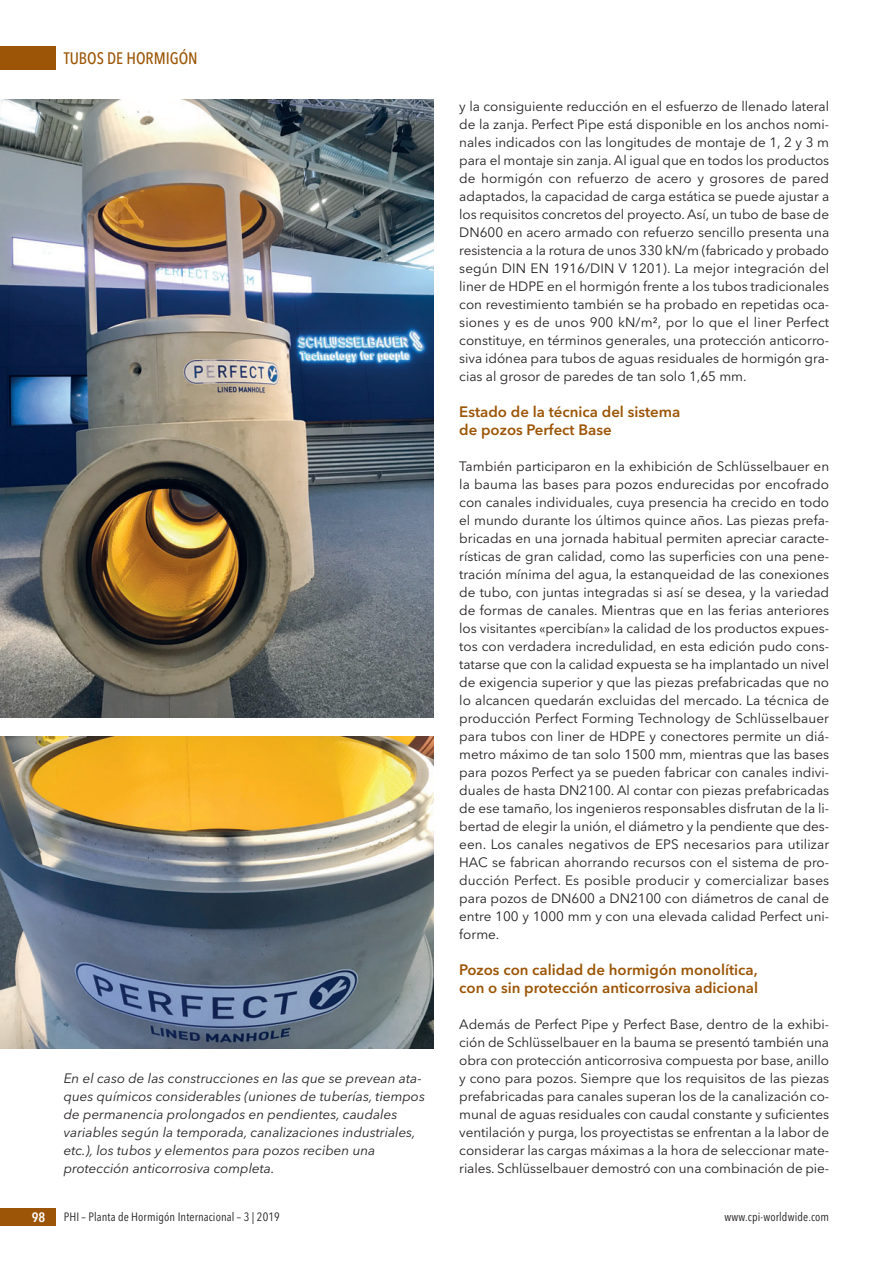
<style>
.page{position:relative;width:893px;height:1263px;background:#fff}
.page>*{position:absolute;margin:0;border:0;box-sizing:border-box;transform-origin:0 0}
.t1{font:500 16.5px "Avenir Next Condensed";color:#9c5506}
.t2{font:600 15px/18px "Avenir Next";color:#9c5506}
.t3{font:13.5px/18px "Avenir Next";color:#231f20;text-align:justify}
.t4{font:italic 13.5px/18px "Avenir Next";color:#231f20}
.t5{font:600 13.5px "Avenir Next Condensed";color:#fff}
.t6{font:12px "Avenir Next Condensed";letter-spacing:.01em;color:#231f20}
</style>
<div class="page">
<div style="left:0;top:47px;width:55px;height:23px;background:#9c5506"></div>
<div style="left:0;top:1208px;width:55px;height:18px;background:#9c5506"></div>
<img style="left:0;top:100px;width:434px;height:618px">
<img style="left:0;top:736px;width:433px;height:312px">
<p class="t1" style="left:64px;top:51px;width:135px">TUBOS DE HORMIGÓN</p>
<p class="t4" style="left:64px;top:1070px;width:363px">En el caso de las construcciones en las que se prevean ata&shy;ques químicos considerables (uniones de tuberías, tiempos de permanencia prolongados en pendientes, caudales variables según la temporada, canalizaciones industriales, etc.), los tubos y elementos para pozos reciben una protección anticorrosiva completa.</p>
<p class="t3" style="left:459px;top:98px;width:371px">y la consiguiente reducción en el esfuerzo de llenado lateral de la zanja. Perfect Pipe está disponible en los anchos nomi&shy;nales indicados con las longitudes de montaje de 1, 2 y 3 m para el montaje sin zanja. Al igual que en todos los productos de hormigón con refuerzo de acero y grosores de pared adaptados, la capacidad de carga estática se puede ajustar a los requisitos concretos del proyecto. Así, un tubo de base de DN600 en acero armado con refuerzo sencillo presenta una resistencia a la rotura de unos 330 kN/m (fabricado y probado según DIN EN 1916/DIN V 1201). La mejor integración del liner de HDPE en el hormigón frente a los tubos tradicionales con revestimiento también se ha probado en repetidas oca&shy;siones y es de unos 900 kN/m², por lo que el liner Perfect constituye, en términos generales, una protección anticorro&shy;siva idónea para tubos de aguas residuales de hormigón gra&shy;cias al grosor de paredes de tan solo 1,65 mm.</p>
<p class="t2" style="left:459px;top:404px;width:223px">Estado de la técnica del sistema de pozos Perfect Base</p>
<p class="t3" style="left:459px;top:458px;width:371px">También participaron en la exhibición de Schlüsselbauer en la bauma las bases para pozos endurecidas por encofrado con canales individuales, cuya presencia ha crecido en todo el mundo durante los últimos quince años. Las piezas prefa&shy;bricadas en una jornada habitual permiten apreciar caracte&shy;rísticas de gran calidad, como las superficies con una pene&shy;tración mínima del agua, la estanqueidad de las conexiones de tubo, con juntas integradas si así se desea, y la variedad de formas de canales. Mientras que en las ferias anteriores los visitantes «percibían» la calidad de los productos expues&shy;tos con verdadera incredulidad, en esta edición pudo cons&shy;tatarse que con la calidad expuesta se ha implantado un nivel de exigencia superior y que las piezas prefabricadas que no lo alcancen quedarán excluidas del mercado. La técnica de producción Perfect Forming Technology de Schlüsselbauer para tubos con liner de HDPE y conectores permite un diá&shy;metro máximo de tan solo 1500 mm, mientras que las bases para pozos Perfect ya se pueden fabricar con canales indivi&shy;duales de hasta DN2100. Al contar con piezas prefabricadas de ese tamaño, los ingenieros responsables disfrutan de la li&shy;bertad de elegir la unión, el diámetro y la pendiente que des&shy;een. Los canales negativos de EPS necesarios para utilizar HAC se fabrican ahorrando recursos con el sistema de pro&shy;ducción Perfect. Es posible producir y comercializar bases para pozos de DN600 a DN2100 con diámetros de canal de entre 100 y 1000 mm y con una elevada calidad Perfect uni&shy;forme.</p>
<p class="t2" style="left:459px;top:962px;width:300px">Pozos con calidad de hormigón monolítica, con o sin protección anticorrosiva adicional</p>
<p class="t3" style="left:459px;top:1016px;width:371px">Además de Perfect Pipe y Perfect Base, dentro de la exhibi&shy;ción de Schlüsselbauer en la bauma se presentó también una obra con protección anticorrosiva compuesta por base, anillo y cono para pozos. Siempre que los requisitos de las piezas prefabricadas para canales superan los de la canalización co&shy;munal de aguas residuales con caudal constante y suficientes ventilación y purga, los proyectistas se enfrentan a la labor de considerar las cargas máximas a la hora de seleccionar mate&shy;riales. Schlüsselbauer demostró con una combinación de pie-</p>
<p class="t5" style="left:32px;top:1209px;width:15px">98</p>
<p class="t6" style="left:64px;top:1211px;width:218px">PHI – Planta de Hormigón Internacional – 3 | 2019</p>
<p class="t6" style="left:725px;top:1211px;width:106px">www.cpi-worldwide.com</p>
</div>
